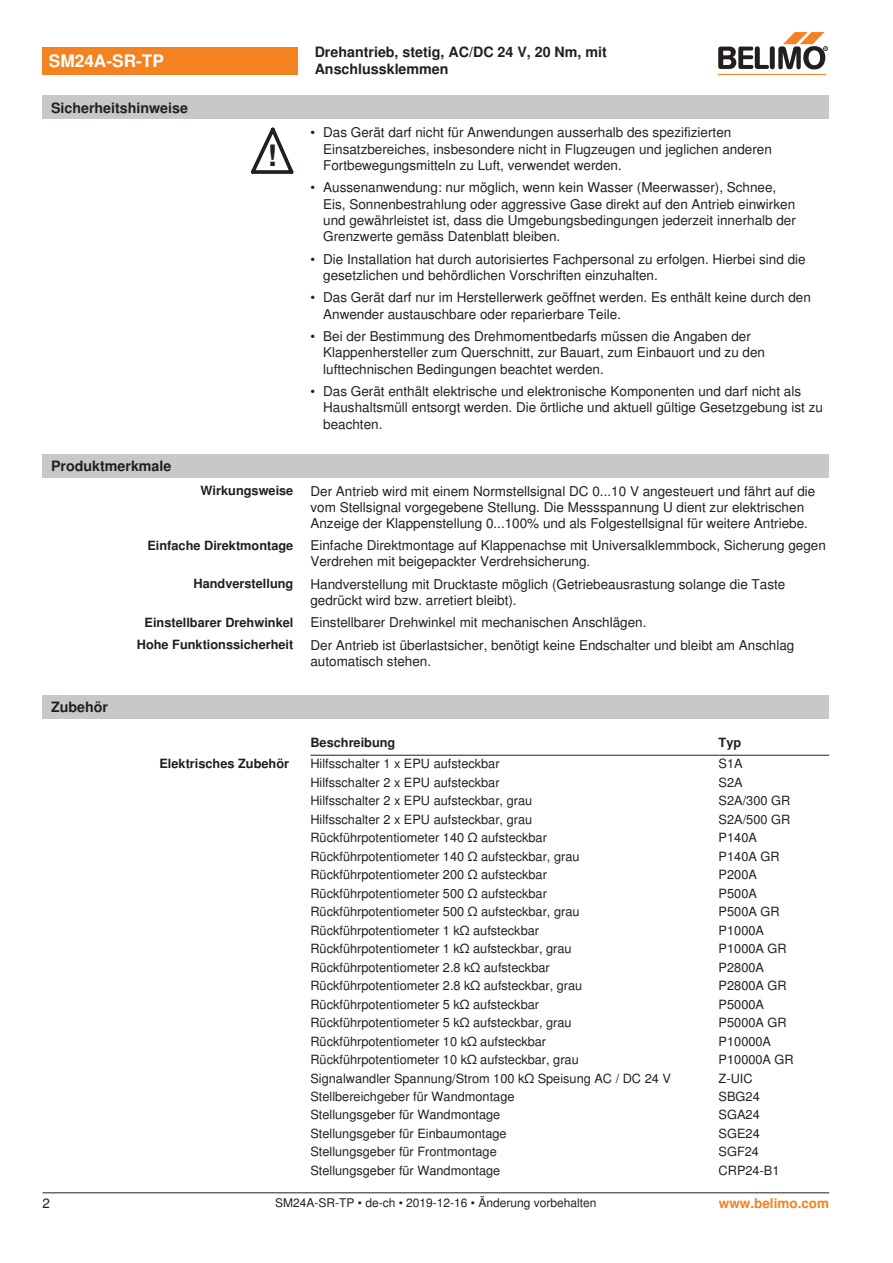
<style>
.page{position:relative;width:893px;height:1263px;background:#fff}
.page>*{position:absolute;margin:0;border:0;box-sizing:border-box;transform-origin:0 0}
.t1{font:700 29.55px "Nimbus Sans BEL";color:#231f20}
.t2{font:700 17.25px "Nimbus Sans BEL";color:#fff}
.t3{font:700 14.25px/17.1px "Nimbus Sans BEL";color:#231f20}
.Bulletpoints_1_5mm_A{font:13.5px/16.2px "Nimbus Sans BEL";color:#231f20}
.Rechtsbündig_Footer{font:700 13.5px "Nimbus Sans BEL";color:#f58220}
.Tabellentext_1mm{font:12.75px "Nimbus Sans BEL";color:#231f20}
.Rechtsbündig{font:700 12.75px "Nimbus Sans BEL";color:#231f20}
.Tabellenkopf_rechtsb{font:700 12.75px "Nimbus Sans BEL";color:#231f20}
.Tabellenkopf{font:700 12.75px "Nimbus Sans BEL";color:#231f20}
.Footer_EU_center{font:12px "Nimbus Sans BEL";color:#231f20}
</style>
<div class="page">
<svg style="left:251px;top:128px;width:42px;height:46px"></svg>
<div style="left:43px;top:454px;width:786px;height:23px;background:#c7c8ca"></div>
<div style="left:43px;top:696px;width:786px;height:23px;background:#c7c8ca"></div>
<hr style="left:310px;top:755px;width:409px;height:1px;background:#231f20">
<hr style="left:719px;top:755px;width:110px;height:1px;background:#231f20">
<div style="left:43px;top:47px;width:255px;height:27px;background:#f58220"></div>
<hr style="left:718px;top:74px;width:107px;height:1px;background:#f58220">
<svg style="left:718px;top:32px;width:110px;height:38px"></svg>
<div style="left:43px;top:96px;width:786px;height:23px;background:#c7c8ca"></div>
<hr style="left:43px;top:1192px;width:786px;height:1px;background:#231f20">
<p class="t2" style="left:49px;top:51px;width:117px">SM24A-SR-TP</p>
<p class="t3" style="left:315px;top:44px;width:294px">Drehantrieb, stetig, AC/DC 24 V, 20 Nm, mit<br>Anschlussklemmen</p>
<p class="t3" style="left:51px;top:100px;width:139px">Sicherheitshinweise</p>
<p class="t3" style="left:51px;top:458px;width:122px">Produktmerkmale</p>
<p class="t1" style="left:267px;top:138px;width:11px">!</p>
<p class="Bulletpoints_1_5mm_A" style="left:323px;top:125px;width:450px;text-indent:-13px">• Das Gerät darf nicht für Anwendungen ausserhalb des spezifizierten<br>Einsatzbereiches, insbesondere nicht in Flugzeugen und jeglichen anderen<br>Fortbewegungsmitteln zu Luft, verwendet werden.</p>
<p class="Bulletpoints_1_5mm_A" style="left:323px;top:180px;width:474px;text-indent:-13px">• Aussenanwendung: nur möglich, wenn kein Wasser (Meerwasser), Schnee, Eis, Sonnenbestrahlung oder aggressive Gase direkt auf den Antrieb einwirken und gewährleistet ist, dass die Umgebungsbedingungen jederzeit innerhalb der Grenzwerte gemäss Datenblatt bleiben.</p>
<p class="Bulletpoints_1_5mm_A" style="left:323px;top:251px;width:484px;text-indent:-13px">• Die Installation hat durch autorisiertes Fachpersonal zu erfolgen. Hierbei sind die gesetzlichen und behördlichen Vorschriften einzuhalten.</p>
<p class="Bulletpoints_1_5mm_A" style="left:323px;top:290px;width:489px;text-indent:-13px">• Das Gerät darf nur im Herstellerwerk geöffnet werden. Es enthält keine durch den<br>Anwender austauschbare oder reparierbare Teile.</p>
<p class="Bulletpoints_1_5mm_A" style="left:323px;top:329px;width:443px;text-indent:-13px">• Bei der Bestimmung des Drehmomentbedarfs müssen die Angaben der<br>Klappenhersteller zum Querschnitt, zur Bauart, zum Einbauort und zu den lufttechnischen Bedingungen beachtet werden.</p>
<p class="Bulletpoints_1_5mm_A" style="left:323px;top:384px;width:501px;text-indent:-13px">• Das Gerät enthält elektrische und elektronische Komponenten und darf nicht als<br>Haushaltsmüll entsorgt werden. Die örtliche und aktuell gültige Gesetzgebung ist zu beachten.</p>
<p class="t3" style="left:51px;top:699px;width:58px">Zubehör</p>
<p class="Rechtsbündig" style="left:201px;top:483px;width:94px">Wirkungsweise</p>
<p class="Bulletpoints_1_5mm_A" style="left:310px;top:483px;width:506px">Der Antrieb wird mit einem Normstellsignal DC 0...10 V angesteuert und fährt auf die vom Stellsignal vorgegebene Stellung. Die Messspannung U dient zur elektrischen<br>Anzeige der Klappenstellung 0...100% und als Folgestellsignal für weitere Antriebe.</p>
<p class="Rechtsbündig" style="left:147px;top:538px;width:147px">Einfache Direktmontage</p>
<p class="Bulletpoints_1_5mm_A" style="left:310px;top:538px;width:517px">Einfache Direktmontage auf Klappenachse mit Universalklemmbock, Sicherung gegen<br>Verdrehen mit beigepackter Verdrehsicherung.</p>
<p class="Rechtsbündig" style="left:193px;top:576px;width:101px">Handverstellung</p>
<p class="Bulletpoints_1_5mm_A" style="left:310px;top:576px;width:476px">Handverstellung mit Drucktaste möglich (Getriebeausrastung solange die Taste gedrückt wird bzw. arretiert bleibt).</p>
<p class="Rechtsbündig" style="left:145px;top:615px;width:150px">Einstellbarer Drehwinkel</p>
<p class="Bulletpoints_1_5mm_A" style="left:310px;top:615px;width:338px">Einstellbarer Drehwinkel mit mechanischen Anschlägen.</p>
<p class="Rechtsbündig" style="left:137px;top:637px;width:158px">Hohe Funktionssicherheit</p>
<p class="Bulletpoints_1_5mm_A" style="left:310px;top:637px;width:485px">Der Antrieb ist überlastsicher, benötigt keine Endschalter und bleibt am Anschlag automatisch stehen.</p>
<p class="Tabellenkopf" style="left:310px;top:735px;width:87px">Beschreibung</p>
<p class="Tabellenkopf" style="left:719px;top:735px;width:24px">Typ</p>
<p class="Tabellenkopf_rechtsb" style="left:159px;top:756px;width:131px">Elektrisches Zubehör</p>
<p class="Tabellentext_1mm" style="left:310px;top:756px;width:191px">Hilfsschalter 1 x EPU aufsteckbar</p>
<p class="Tabellentext_1mm" style="left:719px;top:756px;width:26px">S1A</p>
<p class="Tabellentext_1mm" style="left:310px;top:775px;width:191px">Hilfsschalter 2 x EPU aufsteckbar</p>
<p class="Tabellentext_1mm" style="left:719px;top:775px;width:26px">S2A</p>
<p class="Tabellentext_1mm" style="left:310px;top:793px;width:223px">Hilfsschalter 2 x EPU aufsteckbar, grau</p>
<p class="Tabellentext_1mm" style="left:719px;top:793px;width:73px">S2A/300 GR</p>
<p class="Tabellentext_1mm" style="left:310px;top:811px;width:223px">Hilfsschalter 2 x EPU aufsteckbar, grau</p>
<p class="Tabellentext_1mm" style="left:719px;top:811px;width:73px">S2A/500 GR</p>
<p class="Tabellentext_1mm" style="left:310px;top:830px;width:238px">Rückführpotentiometer 140 Ω aufsteckbar</p>
<p class="Tabellentext_1mm" style="left:719px;top:830px;width:40px">P140A</p>
<p class="Tabellentext_1mm" style="left:310px;top:848px;width:271px">Rückführpotentiometer 140 Ω aufsteckbar, grau</p>
<p class="Tabellentext_1mm" style="left:719px;top:848px;width:62px">P140A GR</p>
<p class="Tabellentext_1mm" style="left:310px;top:867px;width:238px">Rückführpotentiometer 200 Ω aufsteckbar</p>
<p class="Tabellentext_1mm" style="left:719px;top:867px;width:40px">P200A</p>
<p class="Tabellentext_1mm" style="left:310px;top:885px;width:238px">Rückführpotentiometer 500 Ω aufsteckbar</p>
<p class="Tabellentext_1mm" style="left:719px;top:885px;width:40px">P500A</p>
<p class="Tabellentext_1mm" style="left:310px;top:904px;width:271px">Rückführpotentiometer 500 Ω aufsteckbar, grau</p>
<p class="Tabellentext_1mm" style="left:719px;top:904px;width:62px">P500A GR</p>
<p class="Tabellentext_1mm" style="left:310px;top:922px;width:230px">Rückführpotentiometer 1 kΩ aufsteckbar</p>
<p class="Tabellentext_1mm" style="left:719px;top:922px;width:47px">P1000A</p>
<p class="Tabellentext_1mm" style="left:310px;top:941px;width:263px">Rückführpotentiometer 1 kΩ aufsteckbar, grau</p>
<p class="Tabellentext_1mm" style="left:719px;top:941px;width:70px">P1000A GR</p>
<p class="Tabellentext_1mm" style="left:310px;top:959px;width:241px">Rückführpotentiometer 2.8 kΩ aufsteckbar</p>
<p class="Tabellentext_1mm" style="left:719px;top:959px;width:47px">P2800A</p>
<p class="Tabellentext_1mm" style="left:310px;top:978px;width:273px">Rückführpotentiometer 2.8 kΩ aufsteckbar, grau</p>
<p class="Tabellentext_1mm" style="left:719px;top:978px;width:70px">P2800A GR</p>
<p class="Tabellentext_1mm" style="left:310px;top:996px;width:230px">Rückführpotentiometer 5 kΩ aufsteckbar</p>
<p class="Tabellentext_1mm" style="left:719px;top:996px;width:47px">P5000A</p>
<p class="Tabellentext_1mm" style="left:310px;top:1015px;width:263px">Rückführpotentiometer 5 kΩ aufsteckbar, grau</p>
<p class="Tabellentext_1mm" style="left:719px;top:1015px;width:70px">P5000A GR</p>
<p class="Tabellentext_1mm" style="left:310px;top:1033px;width:237px">Rückführpotentiometer 10 kΩ aufsteckbar</p>
<p class="Tabellentext_1mm" style="left:719px;top:1033px;width:54px">P10000A</p>
<p class="Tabellentext_1mm" style="left:310px;top:1052px;width:270px">Rückführpotentiometer 10 kΩ aufsteckbar, grau</p>
<p class="Tabellentext_1mm" style="left:719px;top:1052px;width:77px">P10000A GR</p>
<p class="Tabellentext_1mm" style="left:310px;top:1070px;width:362px">Signalwandler Spannung/Strom 100 kΩ Speisung AC / DC 24 V</p>
<p class="Tabellentext_1mm" style="left:719px;top:1070px;width:35px">Z-UIC</p>
<p class="Tabellentext_1mm" style="left:310px;top:1089px;width:206px">Stellbereichgeber für Wandmontage</p>
<p class="Tabellentext_1mm" style="left:719px;top:1089px;width:43px">SBG24</p>
<p class="Tabellentext_1mm" style="left:310px;top:1107px;width:191px">Stellungsgeber für Wandmontage</p>
<p class="Tabellentext_1mm" style="left:719px;top:1107px;width:43px">SGA24</p>
<p class="Tabellentext_1mm" style="left:310px;top:1126px;width:198px">Stellungsgeber für Einbaumontage</p>
<p class="Tabellentext_1mm" style="left:719px;top:1126px;width:43px">SGE24</p>
<p class="Tabellentext_1mm" style="left:310px;top:1144px;width:188px">Stellungsgeber für Frontmontage</p>
<p class="Tabellentext_1mm" style="left:719px;top:1144px;width:42px">SGF24</p>
<p class="Tabellentext_1mm" style="left:310px;top:1163px;width:191px">Stellungsgeber für Wandmontage</p>
<p class="Tabellentext_1mm" style="left:719px;top:1163px;width:62px">CRP24-B1</p>
<p class="Bulletpoints_1_5mm_A" style="left:43px;top:1196px;width:9px">2</p>
<p class="Footer_EU_center" style="left:275px;top:1196px;width:323px">SM24A-SR-TP • de-ch • 2019-12-16 • Änderung vorbehalten</p>
<p class="Rechtsbündig_Footer" style="left:719px;top:1195px;width:112px">www.belimo.com</p>
</div>
